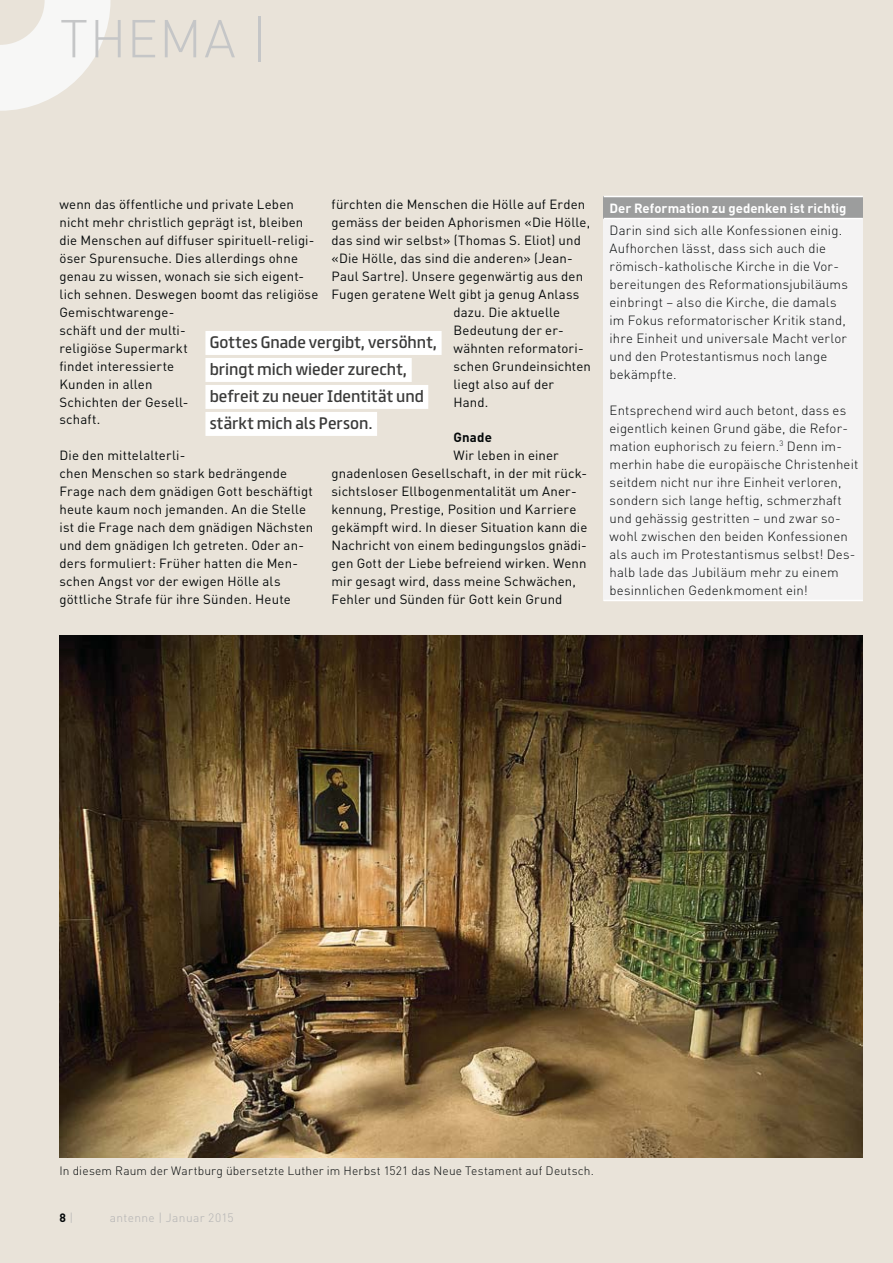
<style>
.page{position:relative;width:893px;height:1263px;background:#e9e3d9}
.page>*{position:absolute;margin:0;border:0;box-sizing:border-box;transform-origin:0 0}
.t1{font:300 52.5px "DINOT";letter-spacing:.025em;color:#c5c6c7}
.t2{font:15px/27px "FS Truman";color:#3a3a39}
.t3{font:13.2px/17.9px "DINOT";letter-spacing:.01em;color:#040809}
.t4{font:300 13.2px/18px "DINOT";letter-spacing:.01em;color:#040809}
.t5{font:700 13.2px "DINOT";color:#fff}
.t6{font:700 13.2px "DINOT";letter-spacing:.015em;color:#040809}
.t7{font:300 12px "DINOT";letter-spacing:.015em;color:#040809}
.t8{font:300 12px "DINOT";letter-spacing:.035em;color:#b1b1b2}
.t9{font:700 12px "DINOT";color:#040809}
.s1{font-weight:300;color:#b1b1b2}
</style>
<div class="page">
<svg style="left:0;top:0;width:111px;height:111px"></svg>
<div style="left:205px;top:331px;width:237px;height:24px;background:#fff"></div>
<div style="left:205px;top:358px;width:207px;height:24px;background:#fff"></div>
<div style="left:205px;top:385px;width:223px;height:24px;background:#fff"></div>
<div style="left:205px;top:412px;width:172px;height:24px;background:#fff"></div>
<div style="left:604px;top:197px;width:259px;height:22px;background:#9c9d9d"></div>
<div style="left:604px;top:219px;width:259px;height:381px;background:#f4f3f3"></div>
<hr style="left:604px;top:600px;width:259px;height:1px;background:#fff">
<hr style="left:604px;top:196px;width:259px;height:1px;background:#fff">
<hr style="left:604px;top:218px;width:259px;height:1px;background:#fff">
<img style="left:60px;top:636px;width:803px;height:522px">
<h1 class="t1" style="left:60px;top:20px;width:210px">THEMA |</h1>
<p class="t3" style="left:60px;top:197px;width:260px">wenn das öffentliche und private Leben nicht mehr christlich geprägt ist, bleiben die Menschen auf diffuser spirituell-religi&shy;öser Spurensuche. Dies allerdings ohne genau zu wissen, wonach sie sich eigent&shy;lich sehnen. Deswegen boomt das religiöse<br>Gemischtwarenge-<br>schäft und der multi-<br>religiöse Supermarkt<br>findet interessierte<br>Kunden in allen<br>Schichten der Gesell-<br>schaft.</p>
<p class="t3" style="left:60px;top:448px;width:255px">Die den mittelalterli-<br>chen Menschen so stark bedrängende Frage nach dem gnädigen Gott beschäftigt heute kaum noch jemanden. An die Stelle ist die Frage nach dem gnädigen Nächsten und dem gnädigen Ich getreten. Oder an&shy;ders formuliert: Früher hatten die Men&shy;schen Angst vor der ewigen Hölle als göttliche Strafe für ihre Sünden. Heute</p>
<p class="t3" style="left:332px;top:197px;width:255px">fürchten die Menschen die Hölle auf Erden</p>
<p class="t3" style="left:332px;top:215px;width:260px">gemäss der beiden Aphorismen «Die Hölle,</p>
<p class="t3" style="left:332px;top:233px;width:251px">das sind wir selbst» (Thomas S. Eliot) und</p>
<p class="t3" style="left:332px;top:251px;width:243px">«Die Hölle, das sind die anderen» (Jean-</p>
<p class="t3" style="left:332px;top:269px;width:253px">Paul Sartre). Unsere gegenwärtig aus den</p>
<p class="t3" style="left:332px;top:287px;width:249px">Fugen geratene Welt gibt ja genug Anlass</p>
<p class="t3" style="left:453px;top:305px;width:108px">dazu. Die aktuelle</p>
<p class="t3" style="left:453px;top:323px;width:112px">Bedeutung der er-</p>
<p class="t3" style="left:453px;top:341px;width:132px">wähnten reformatori-</p>
<p class="t3" style="left:453px;top:359px;width:139px">schen Grundeinsichten</p>
<p class="t3" style="left:453px;top:377px;width:102px">liegt also auf der</p>
<p class="t3" style="left:453px;top:394px;width:36px">Hand.</p>
<p class="t6" style="left:453px;top:433px;width:40px">Gnade</p>
<p class="t3" style="left:332px;top:448px;width:257px;text-indent:122px">Wir leben in einer gnadenlosen Gesellschaft, in der mit rück&shy;sichtsloser Ellbogenmentalität um Aner&shy;kennung, Prestige, Position und Karriere gekämpft wird. In dieser Situation kann die Nachricht von einem bedingungslos gnädi&shy;gen Gott der Liebe befreiend wirken. Wenn mir gesagt wird, dass meine Schwächen, Fehler und Sünden für Gott kein Grund</p>
<p class="t2" style="left:210px;top:330px;width:229px">Gottes Gnade vergibt, versöhnt, bringt mich wieder zurecht, befreit zu neuer Identität und stärkt mich als Person.</p>
<p class="t5" style="left:610px;top:203px;width:238px">Der Reformation zu gedenken ist richtig</p>
<p class="t4" style="left:610px;top:223px;width:240px">Darin sind sich alle Konfessionen einig.<br>Aufhorchen lässt, dass sich auch die römisch-katholische Kirche in die Vor&shy;bereitungen des Reformationsjubiläums einbringt – also die Kirche, die damals im Fokus reformatorischer Kritik stand, ihre Einheit und universale Macht verlor und den Protestantismus noch lange bekämpfte.</p>
<p class="t4" style="left:610px;top:402px;width:250px">Entsprechend wird auch betont, dass es eigentlich keinen Grund gäbe, die Refor&shy;mation euphorisch zu feiern.<sup>3</sup> Denn im&shy;merhin habe die europäische Christenheit seitdem nicht nur ihre Einheit verloren, sondern sich lange heftig, schmerzhaft und gehässig gestritten – und zwar so&shy;wohl zwischen den beiden Konfessionen als auch im Protestantismus selbst! Des&shy;halb lade das Jubiläum mehr zu einem besinnlichen Gedenkmoment ein!</p>
<p class="t7" style="left:60px;top:1167px;width:536px">In diesem Raum der Wartburg übersetzte Luther im Herbst 1521 das Neue Testament auf Deutsch.</p>
<p class="t9" style="left:60px;top:1213px;width:15px">8 <span class="s1">|</span></p>
<p class="t8" style="left:110px;top:1213px;width:125px">antenne | Januar 2015</p>
</div>
